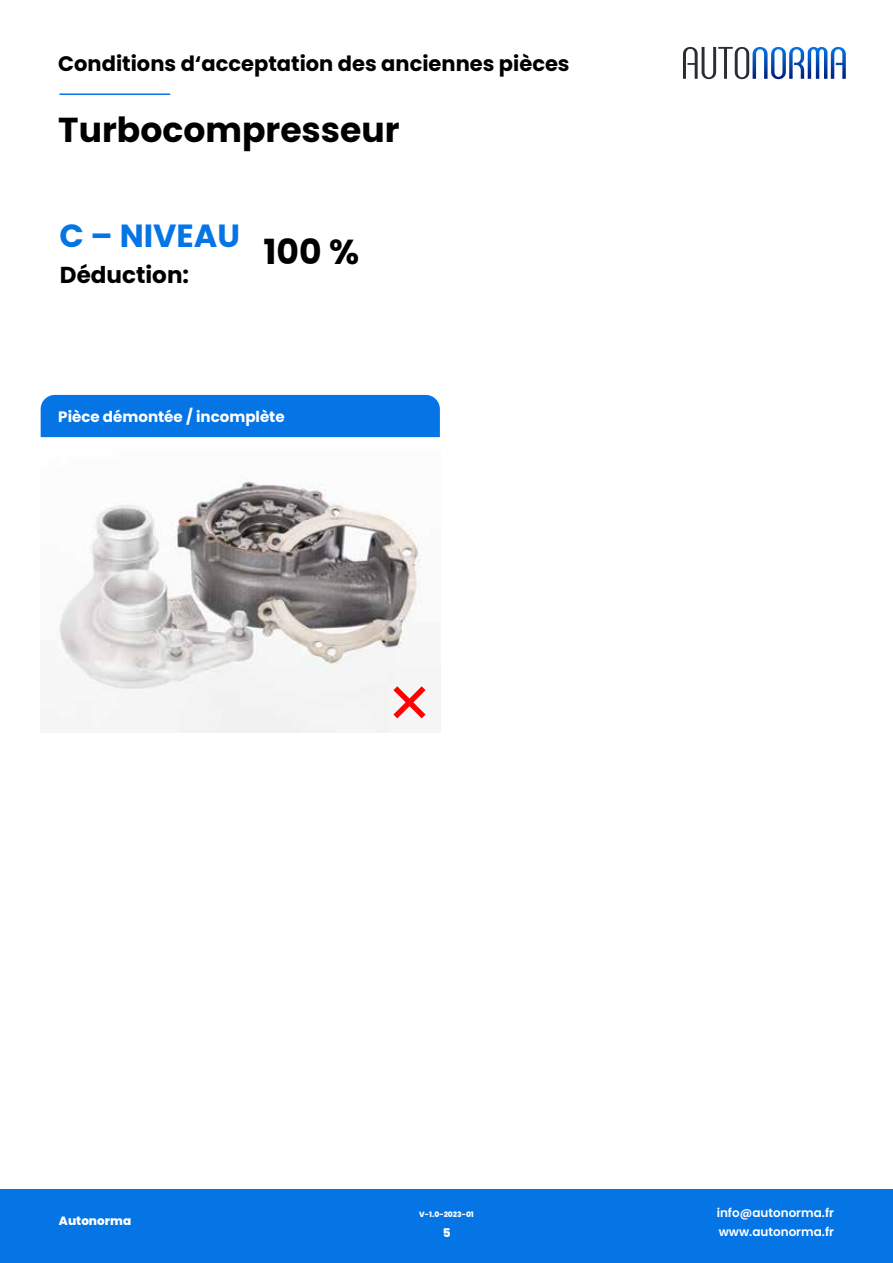
<style>
.page{position:relative;width:893px;height:1263px;background:#fff}
.page>*{position:absolute;margin:0;border:0;box-sizing:border-box;transform-origin:0 0}
.t1{font:700 34.65px "Poppins";color:#000}
.t2{font:700 32.1px "Poppins";color:#0575e5}
.t3{font:700 23.1px "Poppins";color:#000}
.t4{font:700 21px "Poppins";color:#000}
.t5{font:700 15px "Poppins";color:#fff}
.t6{font:600 12px/19.5px "Poppins";color:#fff}
.t7{font:800 12px "Poppins";color:#fff}
.t8{font:800 7.5px "Poppins";color:#fff}
</style>
<div class="page">
<img style="left:58px;top:484px;width:368px;height:249px">
<div style="left:41px;top:395px;width:399px;height:42px;background:#0575e5"></div>
<hr style="left:59px;top:93px;width:111px;height:2px;background:#0575e5">
<svg style="left:683px;top:47px;width:163px;height:32px"></svg>
<svg style="left:67px;top:484px;width:104px;height:4px"></svg>
<svg style="left:190px;top:477px;width:104px;height:11px"></svg>
<svg style="left:313px;top:484px;width:105px;height:4px"></svg>
<svg style="left:67px;top:506px;width:104px;height:21px"></svg>
<svg style="left:190px;top:506px;width:104px;height:21px;background:#857f7e"></svg>
<svg style="left:313px;top:506px;width:105px;height:21px"></svg>
<svg style="left:67px;top:544px;width:104px;height:21px"></svg>
<svg style="left:190px;top:544px;width:104px;height:21px;background:#8e8785"></svg>
<svg style="left:313px;top:544px;width:105px;height:21px"></svg>
<svg style="left:67px;top:583px;width:104px;height:21px;background:#d5d2d1"></svg>
<svg style="left:190px;top:583px;width:104px;height:21px;background:#848080"></svg>
<svg style="left:313px;top:583px;width:105px;height:21px;background:#8e8988"></svg>
<svg style="left:67px;top:622px;width:104px;height:21px;background:#dcd9d8"></svg>
<svg style="left:190px;top:622px;width:104px;height:21px"></svg>
<svg style="left:313px;top:622px;width:105px;height:21px"></svg>
<svg style="left:67px;top:661px;width:104px;height:21px"></svg>
<svg style="left:190px;top:661px;width:104px;height:21px"></svg>
<div style="left:67px;top:699px;width:104px;height:21px;background:#f5f5f5"></div>
<div style="left:190px;top:699px;width:104px;height:21px;background:#f3f3f3"></div>
<svg style="left:313px;top:661px;width:112px;height:59px"></svg>
<div style="left:0;top:1189px;width:893px;height:74px;background:#0575e5"></div>
<p class="t4" style="left:58px;top:51px;width:513px">Conditions d‘acceptation des anciennes pièces</p>
<h1 class="t1" style="left:58px;top:109px;width:343px">Turbocompresseur</h1>
<h2 class="t2" style="left:59px;top:217px;width:182px">C – NIVEAU</h2>
<p class="t3" style="left:60px;top:262px;width:131px">Déduction:</p>
<h1 class="t1" style="left:264px;top:231px;width:97px">100 %</h1>
<p class="t5" style="left:58px;top:408px;width:228px">Pièce démontée / incomplète</p>
<p class="t7" style="left:59px;top:1214px;width:74px">Autonorma</p>
<p class="t8" style="left:419px;top:1210px;width:56px">V-1.0-2023-01</p>
<p class="t7" style="left:443px;top:1225px;width:9px">5</p>
<p class="t6" style="left:717px;top:1203px;width:119px">info@autonorma.fr www.autonorma.fr</p>
</div>
